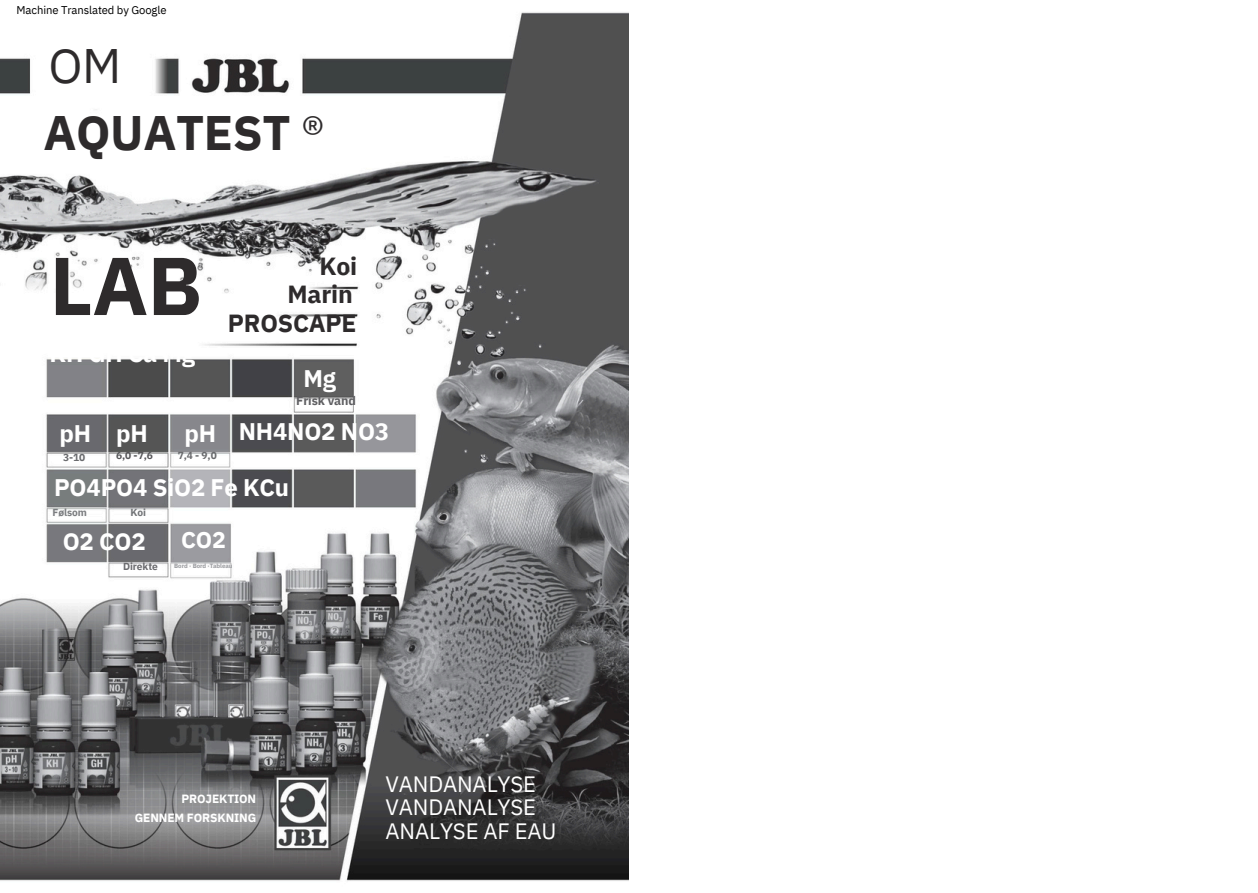
<style>
.page{position:relative;width:1258px;height:893px;background:#fff}
.page>*{position:absolute;margin:0;border:0;box-sizing:border-box;transform-origin:0 0}
.t1{font:700 81.75px "IBM Plex Sans";color:#2e2b2c}
.t2{font:700 48.3px "IBM Plex Sans";letter-spacing:-.01em;color:#2e2b2c}
.t3{font:48.3px "IBM Plex Sans";color:#2e2b2c}
.t4{font:700 24.75px "IBM Plex Sans";letter-spacing:-.01em;color:#2e2b2c}
.t5{font:700 24px "IBM Plex Sans";letter-spacing:-.01em;color:#fff}
.t6{font:700 22.95px "IBM Plex Sans";color:#fff}
.t7{font:22.2px/23.7px "IBM Plex Sans";letter-spacing:-.01em;color:#fff}
.t8{font:700 12.3px "IBM Plex Sans";letter-spacing:-.01em;color:#5f5f62}
.t9{font:700 11.85px "IBM Plex Sans";letter-spacing:-.01em;color:#fff}
.t10{font:11.25px "IBM Plex Sans";letter-spacing:-.01em;color:#000}
.t11{font:700 10.2px "IBM Plex Sans";color:#696a6d}
.t12{font:700 10.2px "IBM Plex Sans";color:#565759}
.t13{font:700 10.2px "IBM Plex Sans";letter-spacing:-.01em;color:#6c6c6f}
.t14{font:700 10.2px "IBM Plex Sans";letter-spacing:-.01em;color:#7b7d80}
.t15{font:700 10.2px "IBM Plex Sans";color:#727477}
.t16{font:700 6.15px "IBM Plex Sans";letter-spacing:-.01em;color:#9b9ca0}
.s1{font-weight:400}
</style>
<div class="page">
<img style="left:0;top:12px;width:629px;height:869px">
<p class="t10" style="left:17px;top:2px;width:151px">Machine Translated by Google</p>
<p class="t3" style="left:48px;top:34px;width:74px">OM</p>
<p class="t2" style="left:44px;top:100px;width:282px">AQUATEST <span class="s1">®</span></p>
<p class="t1" style="left:50px;top:231px;width:154px">LAB</p>
<p class="t5" style="left:50px;top:337px;width:147px">KH GH Ca Mg</p>
<p class="t4" style="left:319px;top:250px;width:39px">Koi</p>
<p class="t4" style="left:288px;top:277px;width:67px">Marin</p>
<h2 class="t4" style="left:228px;top:306px;width:130px">PROSCAPE</h2>
<h1 class="t5" style="left:303px;top:362px;width:34px">Mg</h1>
<h1 class="t8" style="left:296px;top:392px;width:61px">Frisk vand</h1>
<p class="t5" style="left:239px;top:415px;width:152px">NH4NO2 NO3</p>
<h3 class="t5" style="left:59px;top:417px;width:33px">pH</h3>
<h3 class="t5" style="left:116px;top:417px;width:33px">pH</h3>
<p class="t12" style="left:116px;top:448px;width:38px">6,0 -7,6</p>
<p class="t5" style="left:184px;top:417px;width:33px">pH</p>
<p class="t11" style="left:178px;top:448px;width:40px">7,4 - 9,0</p>
<p class="t11" style="left:63px;top:450px;width:24px">3-10</p>
<h3 class="t5" style="left:54px;top:471px;width:237px">PO4PO4 SiO2 Fe KCu</h3>
<h3 class="t14" style="left:53px;top:505px;width:36px">Følsom</h3>
<h2 class="t15" style="left:130px;top:505px;width:17px">Koi</h2>
<h3 class="t5" style="left:63px;top:525px;width:85px">O2 CO2</h3>
<h6 class="t6" style="left:181px;top:524px;width:46px">CO2</h6>
<h3 class="t13" style="left:123px;top:559px;width:36px">Direkte</h3>
<h2 class="t16" style="left:174px;top:561px;width:60px">Bord · Bord ·Tableau</h2>
<h5 class="t9" style="left:181px;top:790px;width:76px">PROJEKTION</h5>
<h4 class="t9" style="left:135px;top:809px;width:123px">GENNEM FORSKNING</h4>
<h5 class="t7" style="left:385px;top:771px;width:173px">VANDANALYSE<br>VANDANALYSE<br>ANALYSE AF EAU</h5>
</div>
